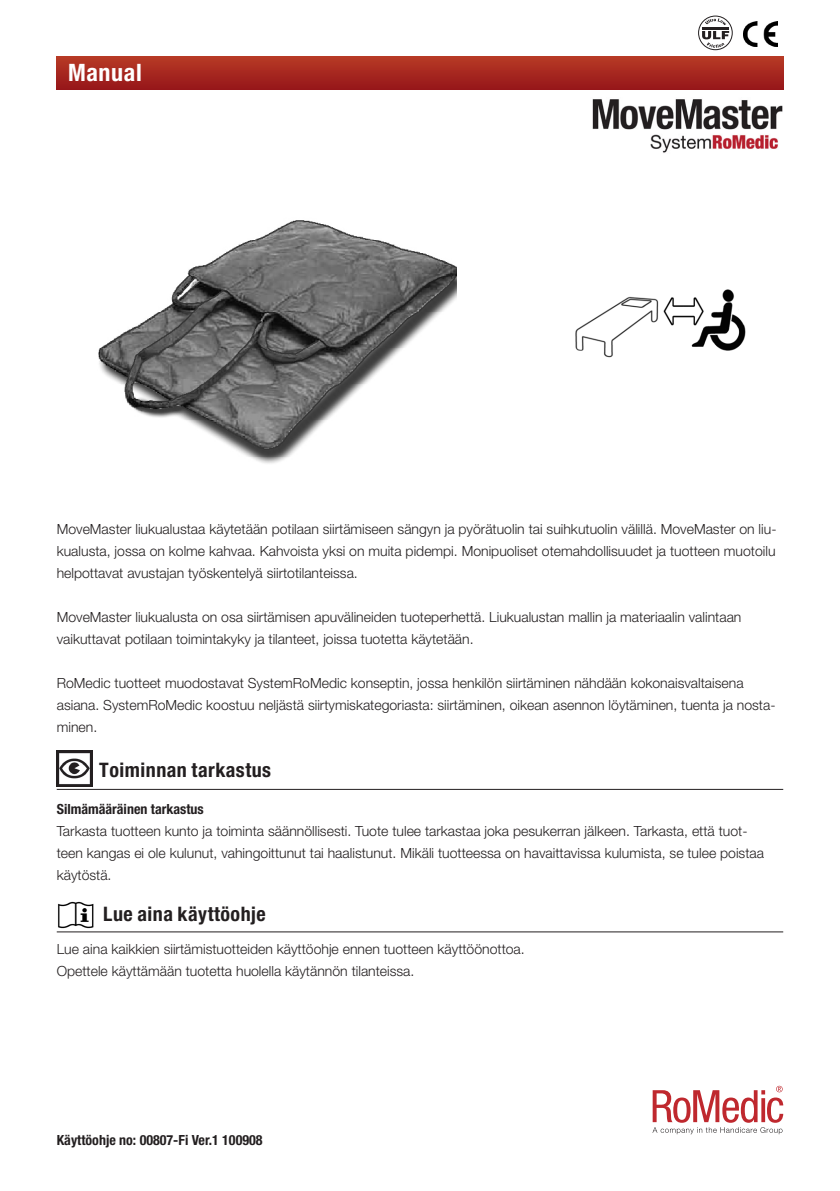
<style>
.page{position:relative;width:840px;height:1191px;background:#fff}
.page>*{position:absolute;margin:0;border:0;box-sizing:border-box;transform-origin:0 0}
.t1{font:700 condensed 24px "Helvetica Neue";letter-spacing:.025em;color:#fff}
.Instr_rubrik{font:700 condensed 20px "Helvetica Neue";letter-spacing:.025em;color:#231f20}
.t2{font:300 14px/22px "Helvetica Neue";color:#231f20}
.t3{font:700 condensed 14px "Helvetica Neue";color:#231f20}
</style>
<div class="page">
<div style="left:57px;top:57px;width:725px;height:32px;background:linear-gradient(to bottom,#b73a25,#98181a)"></div>
<hr style="left:57px;top:789px;width:725px;height:1px;background:#231f20">
<hr style="left:57px;top:931px;width:725px;height:1px;background:#231f20">
<img style="left:57px;top:751px;width:35px;height:35px">
<img style="left:58px;top:901px;width:36px;height:28px">
<svg style="left:652px;top:1085px;width:130px;height:49px"></svg>
<img style="left:743px;top:22px;width:33px;height:25px">
<svg style="left:698px;top:16px;width:33px;height:34px"></svg>
<div style="left:697px;top:16px;width:35px;height:34px;border:1px solid #231f20;border-radius:50%"></div>
<svg style="left:701px;top:31px;width:27px;height:17px"></svg>
<hr style="left:701px;top:27px;width:27px;height:3px;background:#231f20">
<svg style="left:704px;top:18px;width:21px;height:7px"></svg>
<img style="left:98px;top:220px;width:358px;height:244px">
<img style="left:575px;top:289px;width:171px;height:69px">
<img style="left:592px;top:99px;width:190px;height:54px">
<p class="t1" style="left:68px;top:58px;width:75px">Manual</p>
<p class="t2" style="left:57px;top:518px;width:721px;text-align:justify">MoveMaster liukualustaa käytetään potilaan siirtämiseen sängyn ja pyörätuolin tai suihkutuolin välillä. MoveMaster on liu&shy;kualusta, jossa on kolme kahvaa. Kahvoista yksi on muita pidempi. Monipuoliset otemahdollisuudet ja tuotteen muotoilu helpottavat avustajan työskentelyä siirtotilanteissa.</p>
<p class="t2" style="left:57px;top:606px;width:685px">MoveMaster liukualusta on osa siirtämisen apuvälineiden tuoteperhettä. Liukualustan mallin ja materiaalin valintaan vaikuttavat potilaan toimintakyky ja tilanteet, joissa tuotetta käytetään.</p>
<p class="t2" style="left:57px;top:672px;width:719px">RoMedic tuotteet muodostavat SystemRoMedic konseptin, jossa henkilön siirtäminen nähdään kokonaisvaltaisena asiana. SystemRoMedic koostuu neljästä siirtymiskategoriasta: siirtäminen, oikean asennon löytäminen, tuenta ja nosta&shy;minen.</p>
<p class="Instr_rubrik" style="left:99px;top:757px;width:173px">Toiminnan tarkastus</p>
<p class="t3" style="left:57px;top:800px;width:148px">Silmämääräinen tarkastus</p>
<p class="t2" style="left:57px;top:819px;width:708px">Tarkasta tuotteen kunto ja toiminta säännöllisesti. Tuote tulee tarkastaa joka pesukerran jälkeen. Tarkasta, että tuot&shy;teen kangas ei ole kulunut, vahingoittunut tai haalistunut. Mikäli tuotteessa on havaittavissa kulumista, se tulee poistaa käytöstä.</p>
<p class="Instr_rubrik" style="left:103px;top:902px;width:164px">Lue aina käyttöohje</p>
<p class="t2" style="left:57px;top:937px;width:469px">Lue aina kaikkien siirtämistuotteiden käyttöohje ennen tuotteen käyttöönottoa.</p>
<p class="t2" style="left:57px;top:959px;width:359px">Opettele käyttämään tuotetta huolella käytännön tilanteissa.</p>
<p class="t3" style="left:57px;top:1131px;width:207px">Käyttöohje no: 00807-Fi Ver.1 100908</p>
</div>
